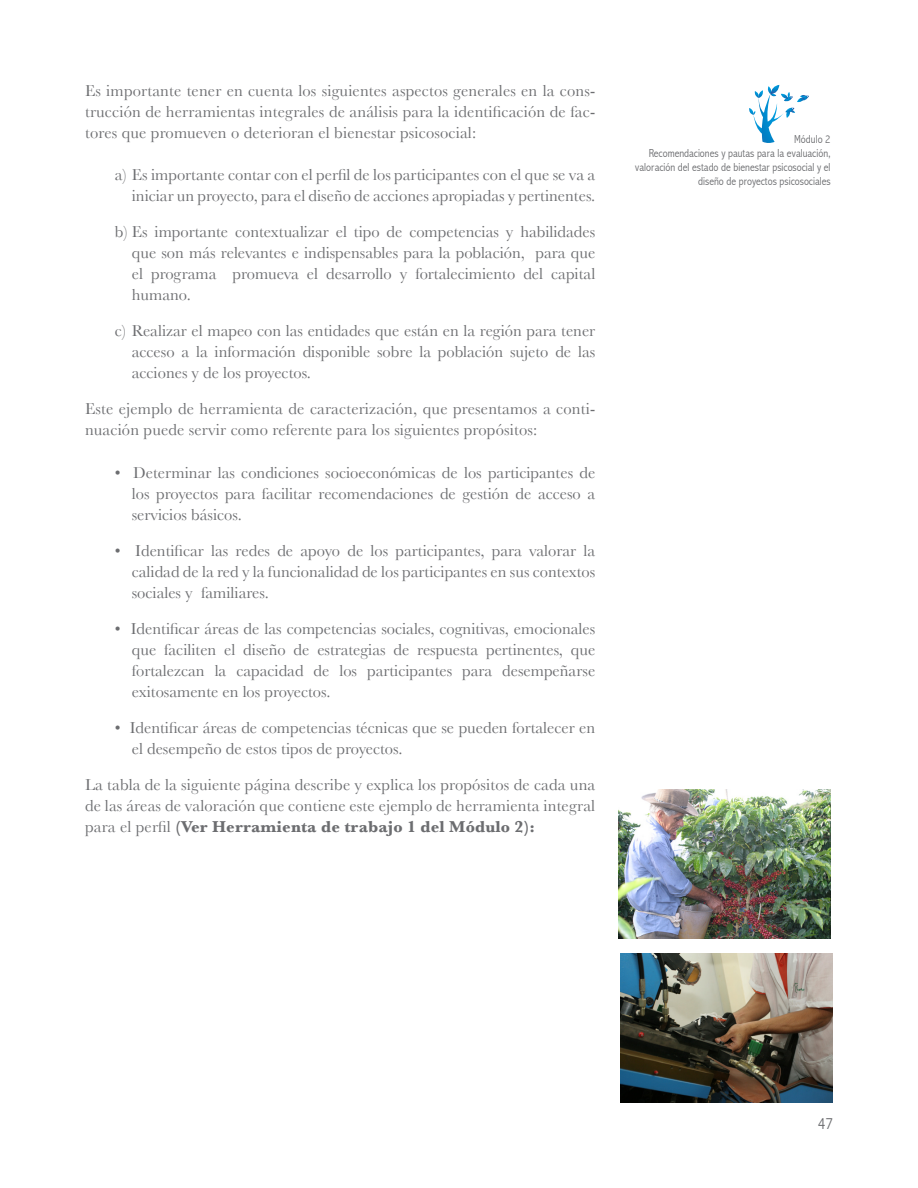
<style>
.page{position:relative;width:918px;height:1188px;background:#fff}
.page>*{position:absolute;margin:0;border:0;box-sizing:border-box;transform-origin:0 0}
.vinetas{font:16.5px/21px "Baskerville";color:#6c6d70;text-align:justify}
.TEXTO_NORMAL{font:16.5px/21px "Baskerville";letter-spacing:.01em;color:#6c6d70;text-align:justify}
.t1{font:300 condensed 16.5px "Abadi";color:#6c6d70}
.t2{font:300 condensed 11.55px/14px "Abadi";color:#6c6d70;text-align:right}
.s1{font-weight:700}
</style>
<div class="page">
<svg style="left:749px;top:85px;width:60px;height:58px"></svg>
<img style="left:620px;top:953px;width:213px;height:149px">
<img style="left:618px;top:789px;width:213px;height:149px">
<p class="TEXTO_NORMAL" style="left:85px;top:80px;width:512px">Es importante tener en cuenta los siguientes aspectos generales en la cons&shy;trucción de herramientas integrales de análisis para la identificación de fac&shy;tores que promueven o deterioran el bienestar psicosocial:</p>
<p class="vinetas" style="left:115px;top:164px;width:482px;text-align:right">a) Es importante contar con el perfil de los participantes con el que se va a iniciar un proyecto, para el diseño de acciones apropiadas y pertinentes.</p>
<p class="vinetas" style="left:132px;top:221px;width:465px;text-indent:-17px">b) Es importante contextualizar el tipo de competencias y habilidades que son más relevantes e indispensables para la población, para que el programa promueva el desarrollo y fortalecimiento del capital humano.</p>
<p class="vinetas" style="left:132px;top:320px;width:465px;text-indent:-17px">c) Realizar el mapeo con las entidades que están en la región para tener acceso a la información disponible sobre la población sujeto de las acciones y de los proyectos.</p>
<p class="TEXTO_NORMAL" style="left:85px;top:398px;width:512px">Este ejemplo de herramienta de caracterización, que presentamos a conti&shy;nuación puede servir como referente para los siguientes propósitos:</p>
<p class="vinetas" style="left:132px;top:462px;width:465px;text-indent:-17px">• Determinar las condiciones socioeconómicas de los participantes de los proyectos para facilitar recomendaciones de gestión de acceso a servicios básicos.</p>
<p class="vinetas" style="left:132px;top:540px;width:465px;text-indent:-17px">• Identificar las redes de apoyo de los participantes, para valorar la calidad de la red y la funcionalidad de los participantes en sus contextos sociales y familiares.</p>
<p class="vinetas" style="left:132px;top:618px;width:465px;text-indent:-17px">• Identificar áreas de las competencias sociales, cognitivas, emocionales que faciliten el diseño de estrategias de respuesta pertinentes, que fortalezcan la capacidad de los participantes para desempeñarse exitosamente en los proyectos.</p>
<p class="vinetas" style="left:132px;top:717px;width:465px;text-indent:-17px">• Identificar áreas de competencias técnicas que se pueden fortalecer en el desempeño de estos tipos de proyectos.</p>
<p class="TEXTO_NORMAL" style="left:85px;top:774px;width:512px">La tabla de la siguiente página describe y explica los propósitos de cada una de las áreas de valoración que contiene este ejemplo de herramienta integral para el perfil <span class="s1">(Ver Herramienta de trabajo 1 del Módulo 2):</span></p>
<p class="t2" style="left:635px;top:132px;width:197px">Módulo 2<br>Recomendaciones y pautas para la evaluación, valoración del estado de bienestar psicosocial y el diseño de proyectos psicosociales</p>
<p class="t1" style="left:818px;top:1114px;width:17px">47</p>
</div>
